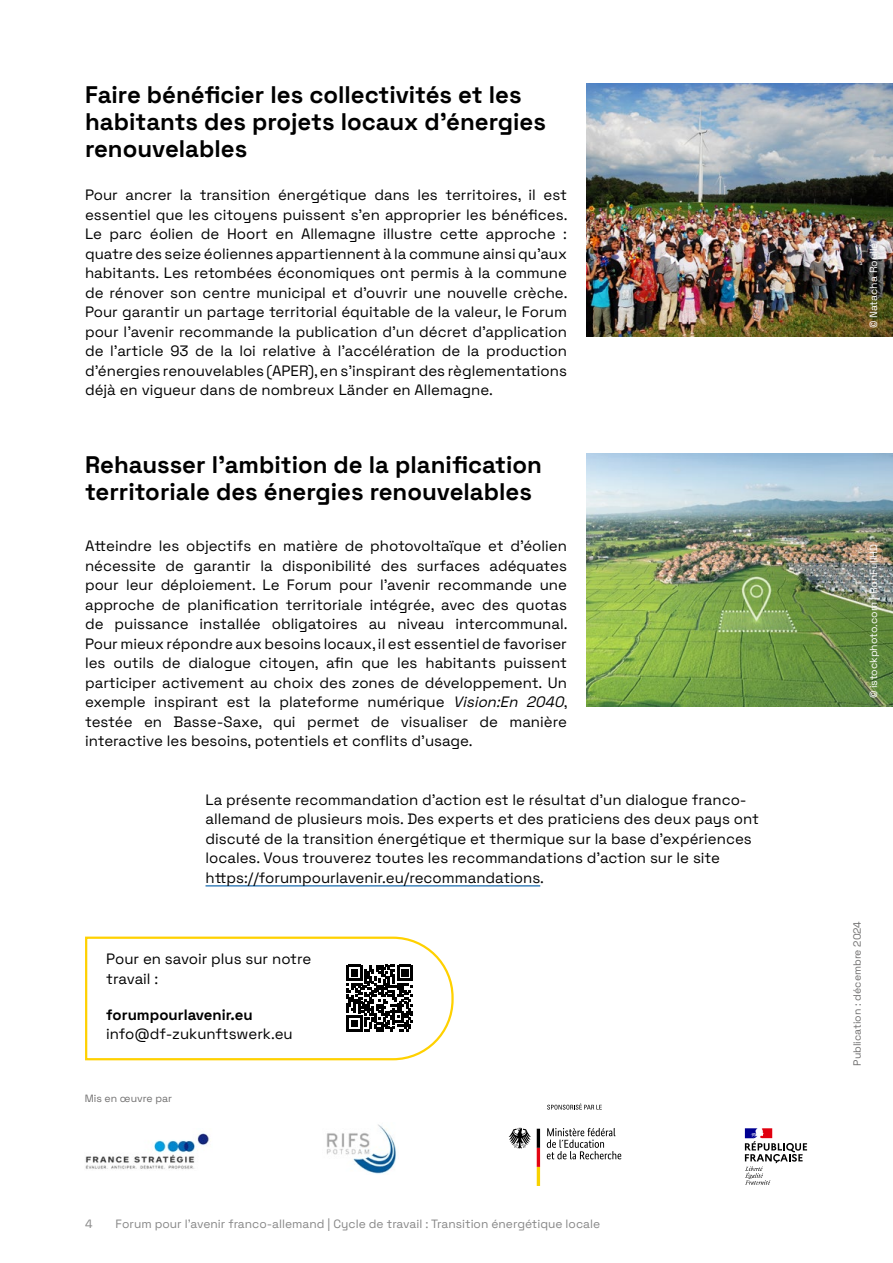
<style>
.page{position:relative;width:893px;height:1263px;background:#fff}
.page>*{position:absolute;margin:0;border:0;box-sizing:border-box;transform-origin:0 0}
.t1{font:700 24px/27px "Space Grotesk";color:#000}
.t2{font:15px/19.5px "Space Grotesk";color:#000;text-align:justify}
.t3{font:700 15px "Space Grotesk";color:#000}
.t4{font:12px "Space Grotesk";color:#878787}
.t5{font:10.5px "Space Grotesk";color:#fff}
.t6{font:10.5px "Space Grotesk";color:#706f6f}
.s1{font-style:italic}
</style>
<div class="page">
<img style="left:586px;top:83px;width:307px;height:254px">
<img style="left:586px;top:454px;width:307px;height:253px">
<hr style="left:206px;top:885px;width:334px;height:1px;background:#005ba6">
<svg style="left:85px;top:936px;width:369px;height:125px"></svg>
<img style="left:326px;top:1124px;width:71px;height:50px">
<svg style="left:745px;top:1128px;width:62px;height:56px"></svg>
<img style="left:85px;top:1133px;width:125px;height:36px">
<svg style="left:509px;top:1128px;width:22px;height:20px"></svg>
<svg style="left:537px;top:1129px;width:3px;height:57px"></svg>
<svg style="left:547px;top:1128px;width:74px;height:31px"></svg>
<svg style="left:547px;top:1103px;width:55px;height:6px"></svg>
<svg style="left:346px;top:965px;width:67px;height:66px"></svg>
<h1 class="t1" style="left:85px;top:80px;width:462px">Faire bénéficier les collectivités et les habitants des projets locaux d’énergies renouvelables</h1>
<p class="t2" style="left:85px;top:184px;width:484px">Pour ancrer la transition énergétique dans les territoires, il est essentiel que les citoyens puissent s’en approprier les bénéfices.<br>Le parc éolien de Hoort en Allemagne illustre cette approche : quatre des seize éoliennes appartiennent à la commune ainsi qu’aux habitants. Les retombées économiques ont permis à la commune de rénover son centre municipal et d’ouvrir une nouvelle crèche.<br>Pour garantir un partage territorial équitable de la valeur, le Forum pour l’avenir recommande la publication d’un décret d’application de l’article 93 de la loi relative à l’accélération de la production d’énergies renouvelables (APER), en s’inspirant des règlementations déjà en vigueur dans de nombreux Länder en Allemagne.</p>
<h1 class="t1" style="left:85px;top:450px;width:458px">Rehausser l’ambition de la planification territoriale des énergies renouvelables</h1>
<p class="t2" style="left:85px;top:535px;width:484px">Atteindre les objectifs en matière de photovoltaïque et d’éolien nécessite de garantir la disponibilité des surfaces adéquates pour leur déploiement. Le Forum pour l’avenir recommande une approche de planification territoriale intégrée, avec des quotas de puissance installée obligatoires au niveau intercommunal.<br>Pour mieux répondre aux besoins locaux, il est essentiel de favoriser les outils de dialogue citoyen, afin que les habitants puissent participer activement au choix des zones de développement. Un exemple inspirant est la plateforme numérique <span class="s1">Vision:En 2040</span>, testée en Basse-Saxe, qui permet de visualiser de manière interactive les besoins, potentiels et conflits d’usage.</p>
<p class="t2" style="left:206px;top:789px;width:555px;text-align:left">La présente recommandation d’action est le résultat d’un dialogue franco&shy;allemand de plusieurs mois. Des experts et des praticiens des deux pays ont discuté de la transition énergétique et thermique sur la base d’expériences locales. Vous trouverez toutes les recommandations d’action sur le site https://forumpourlavenir.eu/recommandations.</p>
<p class="t2" style="left:106px;top:949px;width:207px">Pour en savoir plus sur notre travail :</p>
<p class="t3" style="left:106px;top:1004px;width:148px">forumpourlavenir.eu</p>
<p class="t2" style="left:106px;top:1024px;width:188px">info@df-zukunftswerk.eu</p>
<p class="t6" style="left:85px;top:1091px;width:89px">Mis en œuvre par</p>
<p class="t4" style="left:85px;top:1215px;width:9px">4</p>
<p class="t4" style="left:116px;top:1215px;width:486px">Forum pour l’avenir franco-allemand | Cycle de travail : Transition énergétique locale</p>
<p class="t5" style="left:866px;top:328px;width:87px;rotate:-90deg">© Natacha Roullé</p>
<p class="t5" style="left:866px;top:698px;width:156px;rotate:-90deg">© istockphoto.com | RonFullHD</p>
<p class="t6" style="left:849px;top:1066px;width:146px;rotate:-90deg">Publication : décembre 2024</p>
</div>
